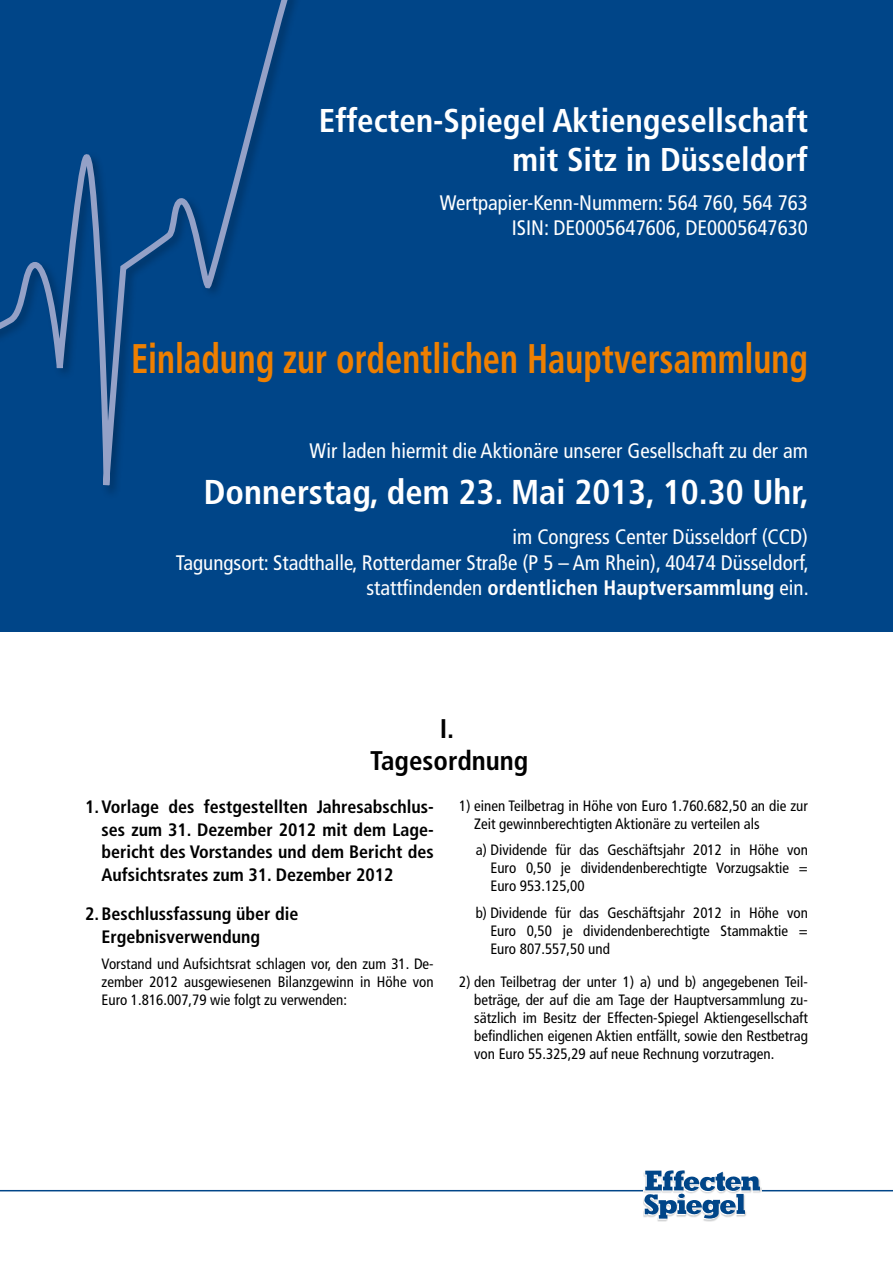
<style>
.page{position:relative;width:893px;height:1263px;background:#fff}
.page>*{position:absolute;margin:0;border:0;box-sizing:border-box;transform-origin:0 0}
.t1{font:700 condensed 41.4px "Frutiger";color:#ee7f00;scale:.83 1}
.t2{font:700 condensed 34.5px "Frutiger";color:#fff}
.t3{font:700 condensed 33px/39px "Frutiger";color:#fff;text-align:right}
.t4{font:700 condensed 27px/32.4px "Frutiger";color:#000;text-align:center}
.t5{font:condensed 21px/25.2px "Frutiger";color:#fff;text-align:right}
.t6{font:700 condensed 18px/22.5px "Frutiger";color:#000;text-align:justify}
.t7{font:condensed 15px/18px "Frutiger";color:#000;text-align:justify}
.s1{font-weight:700}
</style>
<div class="page">
<hr style="left:0;top:1190px;width:893px;height:1px;background:#004588">
<svg style="left:643px;top:1170px;width:118px;height:51px"></svg>
<div style="left:0;top:0;width:893px;height:631px;background:#004588"></div>
<svg style="left:0;top:0;width:295px;height:493px"></svg>
<h3 class="t3" style="left:319px;top:101px;width:491px">Effecten-Spiegel Aktiengesellschaft mit Sitz in Düsseldorf</h3>
<h3 class="t5" style="left:440px;top:190px;width:370px">Wertpapier-Kenn-Nummern: 564 760, 564 763<br>ISIN: DE0005647606, DE0005647630</h3>
<h1 class="t1" style="left:131px;top:334px;width:817px">Einladung zur ordentlichen Hauptversammlung</h1>
<h3 class="t5" style="left:310px;top:438px;width:500px">Wir laden hiermit die Aktionäre unserer Gesellschaft zu der am</h3>
<h2 class="t2" style="left:204px;top:472px;width:607px">Donnerstag, dem 23. Mai 2013, 10.30 Uhr,</h2>
<h3 class="t5" style="left:176px;top:525px;width:634px">im Congress Center Düsseldorf (CCD)<br>Tagungsort: Stadthalle, Rotterdamer Straße (P 5 – Am Rhein), 40474 Düsseldorf, stattfindenden <span class="s1">ordentlichen Hauptversammlung</span> ein.</h3>
<h3 class="t4" style="left:370px;top:712px;width:160px">I.<br>Tagesordnung</h3>
<p class="t6" style="left:102px;top:796px;width:334px;text-indent:-17px">1.Vorlage des festgestellten Jahresabschlus&shy;ses zum 31. Dezember 2012 mit dem Lage&shy;bericht des Vorstandes und dem Bericht des Aufsichtsrates zum 31. Dezember 2012</p>
<p class="t6" style="left:102px;top:903px;width:199px;text-indent:-17px">2.Beschlussfassung über die<br>Ergebnisverwendung</p>
<p class="t7" style="left:102px;top:955px;width:334px">Vorstand und Aufsichtsrat schlagen vor, den zum 31. De&shy;zember 2012 ausgewiesenen Bilanzgewinn in Höhe von Euro 1.816.007,79 wie folgt zu verwenden:</p>
<p class="t7" style="left:474px;top:797px;width:335px;text-indent:-15px">1) einen Teilbetrag in Höhe von Euro 1.760.682,50 an die zur<br>Zeit gewinnberechtigten Aktionäre zu verteilen als</p>
<p class="t7" style="left:490px;top:841px;width:319px;text-indent:-15px">a) Dividende für das Geschäftsjahr 2012 in Höhe von Euro 0,50 je dividendenberechtigte Vorzugsaktie = Euro 953.125,00</p>
<p class="t7" style="left:490px;top:904px;width:319px;text-indent:-15px">b) Dividende für das Geschäftsjahr 2012 in Höhe von Euro 0,50 je dividendenberechtigte Stammaktie = Euro 807.557,50 und</p>
<p class="t7" style="left:474px;top:973px;width:335px;text-indent:-15px">2) den Teilbetrag der unter 1) a) und b) angegebenen Teil&shy;beträge, der auf die am Tage der Hauptversammlung zu&shy;sätzlich im Besitz der Effecten-Spiegel Aktiengesellschaft befindlichen eigenen Aktien entfällt, sowie den Restbetrag von Euro 55.325,29 auf neue Rechnung vorzutragen.</p>
</div>
